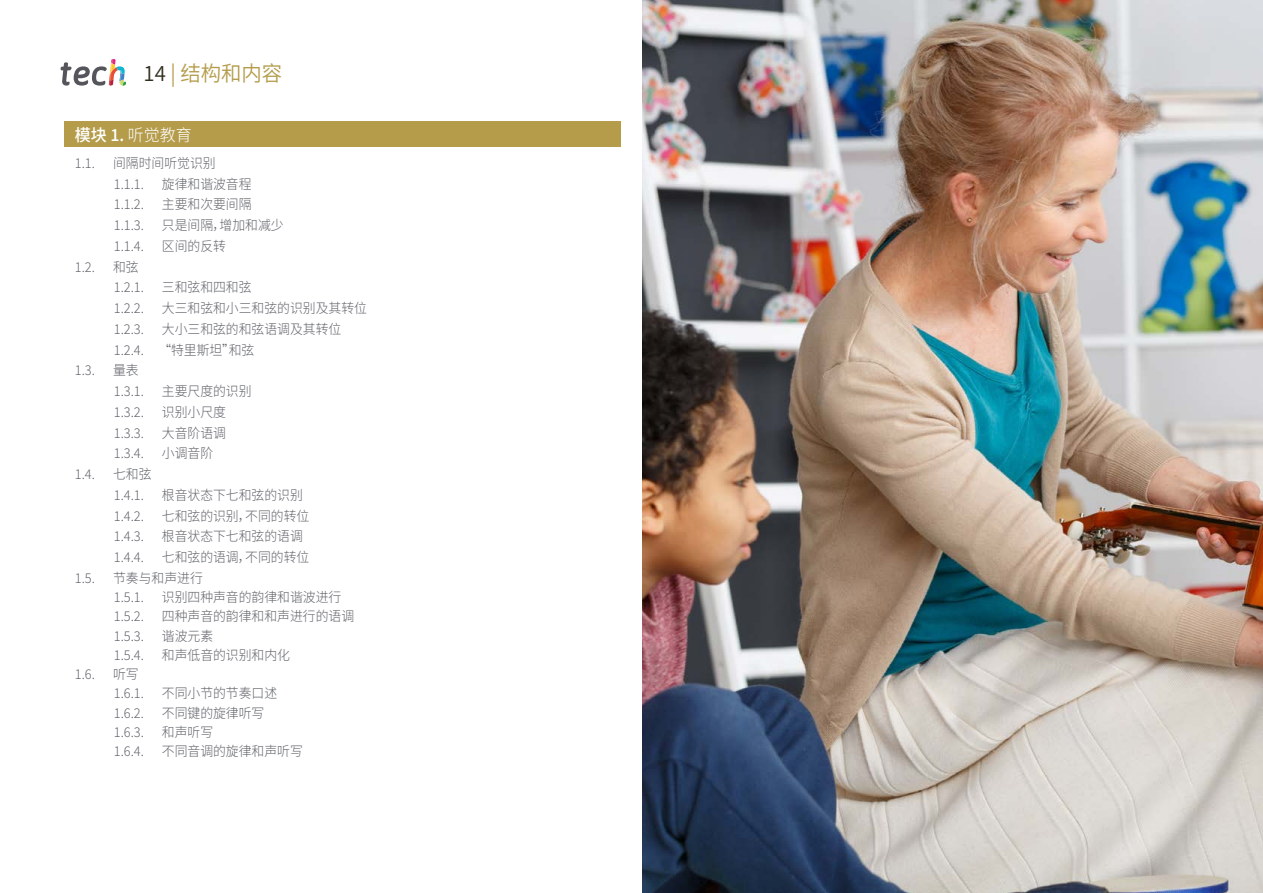
<style>
.page{position:relative;width:1263px;height:893px;background:#fff}
.page>*{position:absolute;margin:0;border:0;box-sizing:border-box;transform-origin:0 0}
.t1{font:21px "Source Han Sans CN";color:#b49c4b}
.t2{font:500 16.5px "Source Han Sans CN";color:#fff}
.t3{font:300 13.5px/20.7px "Source Han Sans CN";color:#61646a;scale:.95 1}
.s1{color:#312e20}
.s2{font-weight:300}
</style>
<div class="page">
<div style="left:64px;top:121px;width:557px;height:26px;background:#b49c4b"></div>
<svg style="left:61px;top:59px;width:65px;height:27px"></svg>
<img style="left:642px;top:0;width:621px;height:893px">
<h1 class="t1" style="left:144px;top:61px;width:140px"><span class="s1">14</span> | 结构和内容</h1>
<p class="t2" style="left:75px;top:125px;width:119px">模块 1. <span class="s2">听觉教育</span></p>
<p class="t3" style="left:75px;top:153px;width:23px">1.1.</p>
<p class="t3" style="left:113px;top:153px;width:110px">间隔时间听觉识别<br>1.1.1.</p>
<p class="t3" style="left:162px;top:174px;width:96px">旋律和谐波音程</p>
<p class="t3" style="left:114px;top:194px;width:33px">1.1.2.</p>
<p class="t3" style="left:162px;top:194px;width:96px">主要和次要间隔</p>
<p class="t3" style="left:114px;top:215px;width:33px">1.1.3.</p>
<p class="t3" style="left:162px;top:215px;width:130px">只是间隔，增加和减少</p>
<p class="t3" style="left:114px;top:236px;width:33px">1.1.4.</p>
<p class="t3" style="left:162px;top:236px;width:69px">区间的反转</p>
<p class="t3" style="left:75px;top:257px;width:23px">1.2.</p>
<p class="t3" style="left:113px;top:257px;width:34px">和弦<br>1.2.1.</p>
<p class="t3" style="left:162px;top:277px;width:96px">三和弦和四和弦</p>
<p class="t3" style="left:114px;top:298px;width:33px">1.2.2.</p>
<p class="t3" style="left:162px;top:298px;width:218px">大三和弦和小三和弦的识别及其转位</p>
<p class="t3" style="left:114px;top:319px;width:33px">1.2.3.</p>
<p class="t3" style="left:162px;top:319px;width:190px">大小三和弦的和弦语调及其转位</p>
<p class="t3" style="left:114px;top:340px;width:33px">1.2.4.</p>
<p class="t3" style="left:158px;top:340px;width:103px">“特里斯坦”和弦</p>
<p class="t3" style="left:75px;top:360px;width:23px">1.3.</p>
<p class="t3" style="left:113px;top:360px;width:34px">量表<br>1.3.1.</p>
<p class="t3" style="left:162px;top:381px;width:96px">主要尺度的识别</p>
<p class="t3" style="left:114px;top:402px;width:33px">1.3.2.</p>
<p class="t3" style="left:162px;top:402px;width:69px">识别小尺度</p>
<p class="t3" style="left:114px;top:423px;width:33px">1.3.3.</p>
<p class="t3" style="left:162px;top:423px;width:69px">大音阶语调</p>
<p class="t3" style="left:114px;top:443px;width:33px">1.3.4.</p>
<p class="t3" style="left:162px;top:443px;width:55px">小调音阶</p>
<p class="t3" style="left:75px;top:464px;width:23px">1.4.</p>
<p class="t3" style="left:113px;top:464px;width:42px">七和弦<br>1.4.1.</p>
<p class="t3" style="left:162px;top:485px;width:150px">根音状态下七和弦的识别</p>
<p class="t3" style="left:114px;top:506px;width:33px">1.4.2.</p>
<p class="t3" style="left:162px;top:506px;width:157px">七和弦的识别，不同的转位</p>
<p class="t3" style="left:114px;top:526px;width:33px">1.4.3.</p>
<p class="t3" style="left:162px;top:526px;width:150px">根音状态下七和弦的语调</p>
<p class="t3" style="left:114px;top:547px;width:33px">1.4.4.</p>
<p class="t3" style="left:162px;top:547px;width:157px">七和弦的语调，不同的转位</p>
<p class="t3" style="left:75px;top:568px;width:23px">1.5.</p>
<p class="t3" style="left:113px;top:569px;width:96px;line-height:19.2px">节奏与和声进行<br>1.5.1.</p>
<p class="t3" style="left:162px;top:587px;width:190px">识别四种声音的韵律和谐波进行</p>
<p class="t3" style="left:114px;top:606px;width:33px">1.5.2.</p>
<p class="t3" style="left:162px;top:606px;width:204px">四种声音的韵律和和声进行的语调</p>
<p class="t3" style="left:114px;top:626px;width:33px">1.5.3.</p>
<p class="t3" style="left:162px;top:626px;width:55px">谐波元素</p>
<p class="t3" style="left:114px;top:645px;width:33px">1.5.4.</p>
<p class="t3" style="left:162px;top:645px;width:136px">和声低音的识别和内化</p>
<p class="t3" style="left:75px;top:664px;width:23px">1.6.</p>
<p class="t3" style="left:113px;top:665px;width:34px;line-height:19.2px">听写<br>1.6.1.</p>
<p class="t3" style="left:162px;top:683px;width:123px">不同小节的节奏口述</p>
<p class="t3" style="left:114px;top:703px;width:33px">1.6.2.</p>
<p class="t3" style="left:162px;top:703px;width:109px">不同键的旋律听写</p>
<p class="t3" style="left:114px;top:722px;width:33px">1.6.3.</p>
<p class="t3" style="left:162px;top:722px;width:55px">和声听写</p>
<p class="t3" style="left:114px;top:741px;width:33px">1.6.4.</p>
<p class="t3" style="left:162px;top:741px;width:150px">不同音调的旋律和声听写</p>
</div>
